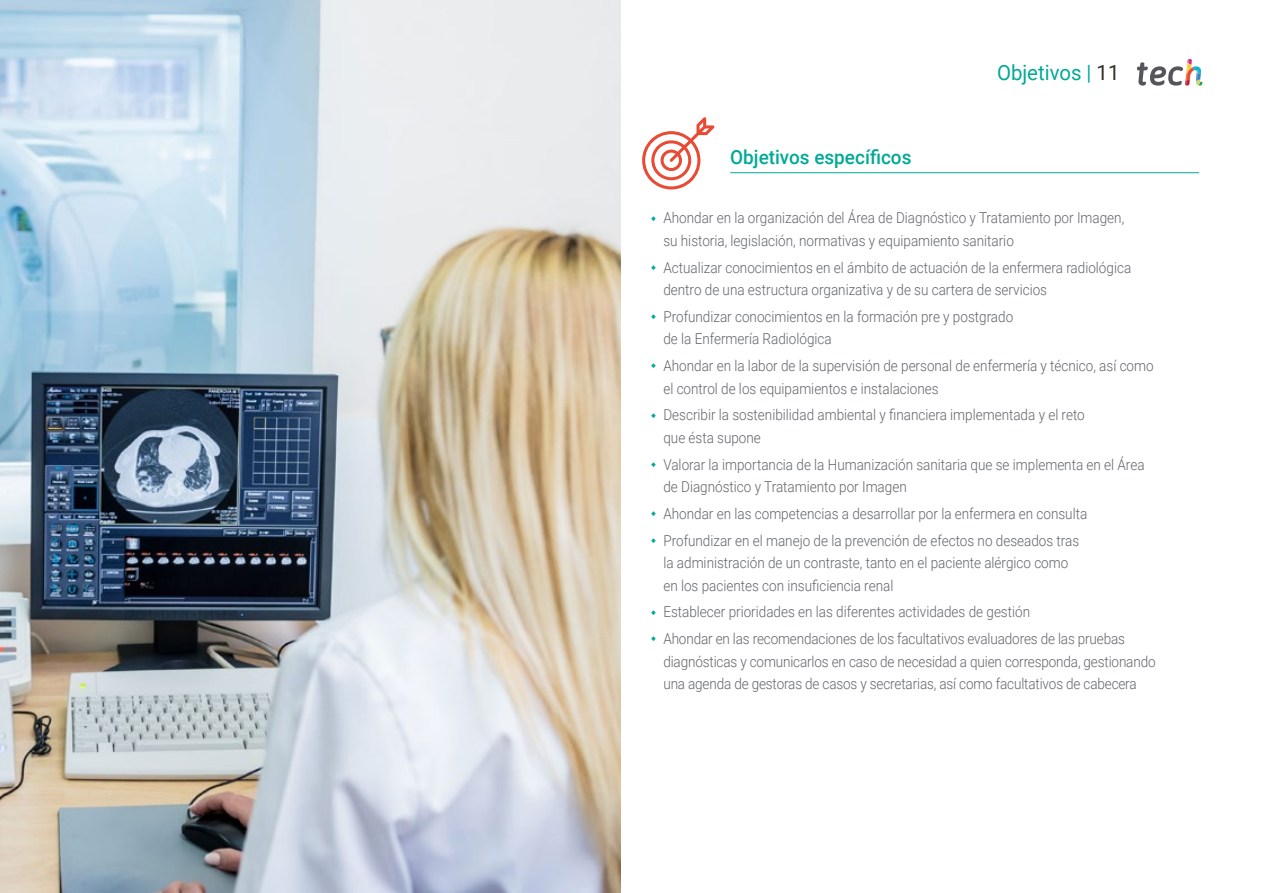
<style>
.page{position:relative;width:1263px;height:893px;background:#fff}
.page>*{position:absolute;margin:0;border:0;box-sizing:border-box;transform-origin:0 0}
.t1{font:21px "Roboto";color:#00a996}
.t2{font:500 19.5px "Roboto";color:#00a996}
.t3{font:300 15px/22.5px "Roboto";color:#61646a;scale:.9 1}
.s1{color:#312e20}
</style>
<div class="page">
<hr style="left:730px;top:172px;width:469px;height:1px;background:#00a996">
<svg style="left:642px;top:117px;width:72px;height:72px"></svg>
<img style="left:0;top:0;width:621px;height:893px">
<svg style="left:1137px;top:59px;width:65px;height:27px"></svg>
<h2 class="t2" style="left:730px;top:144px;width:183px">Objetivos específicos</h2>
<h1 class="t1" style="left:997px;top:57px;width:124px">Objetivos | <span class="s1">11</span></h1>
<p class="t3" style="left:663px;top:206px;width:514px">Ahondar en la organización del Área de Diagnóstico y Tratamiento por Imagen, su historia, legislación, normativas y equipamiento sanitario</p>
<p class="t3" style="left:663px;top:255px;width:521px">Actualizar conocimientos en el ámbito de actuación de la enfermera radiológica dentro de una estructura organizativa y de su cartera de servicios</p>
<p class="t3" style="left:663px;top:305px;width:390px">Profundizar conocimientos en la formación pre y postgrado de la Enfermería Radiológica</p>
<p class="t3" style="left:663px;top:354px;width:546px">Ahondar en la labor de la supervisión de personal de enfermería y técnico, así como el control de los equipamientos e instalaciones</p>
<p class="t3" style="left:663px;top:403px;width:470px">Describir la sostenibilidad ambiental y financiera implementada y el reto que ésta supone</p>
<p class="t3" style="left:663px;top:452px;width:536px">Valorar la importancia de la Humanización sanitaria que se implementa en el Área de Diagnóstico y Tratamiento por Imagen</p>
<p class="t3" style="left:663px;top:500px;width:472px;line-height:26.7px">Ahondar en las competencias a desarrollar por la enfermera en consulta<br>Profundizar en el manejo de la prevención de efectos no deseados tras</p>
<p class="t3" style="left:663px;top:551px;width:451px">la administración de un contraste, tanto en el paciente alérgico como en los pacientes con insuficiencia renal</p>
<p class="t3" style="left:663px;top:598px;width:514px;line-height:26.7px">Establecer prioridades en las diferentes actividades de gestión<br>Ahondar en las recomendaciones de los facultativos evaluadores de las pruebas</p>
<p class="t3" style="left:663px;top:649px;width:548px">diagnósticas y comunicarlos en caso de necesidad a quien corresponda, gestionando una agenda de gestoras de casos y secretarias, así como facultativos de cabecera</p>
</div>
